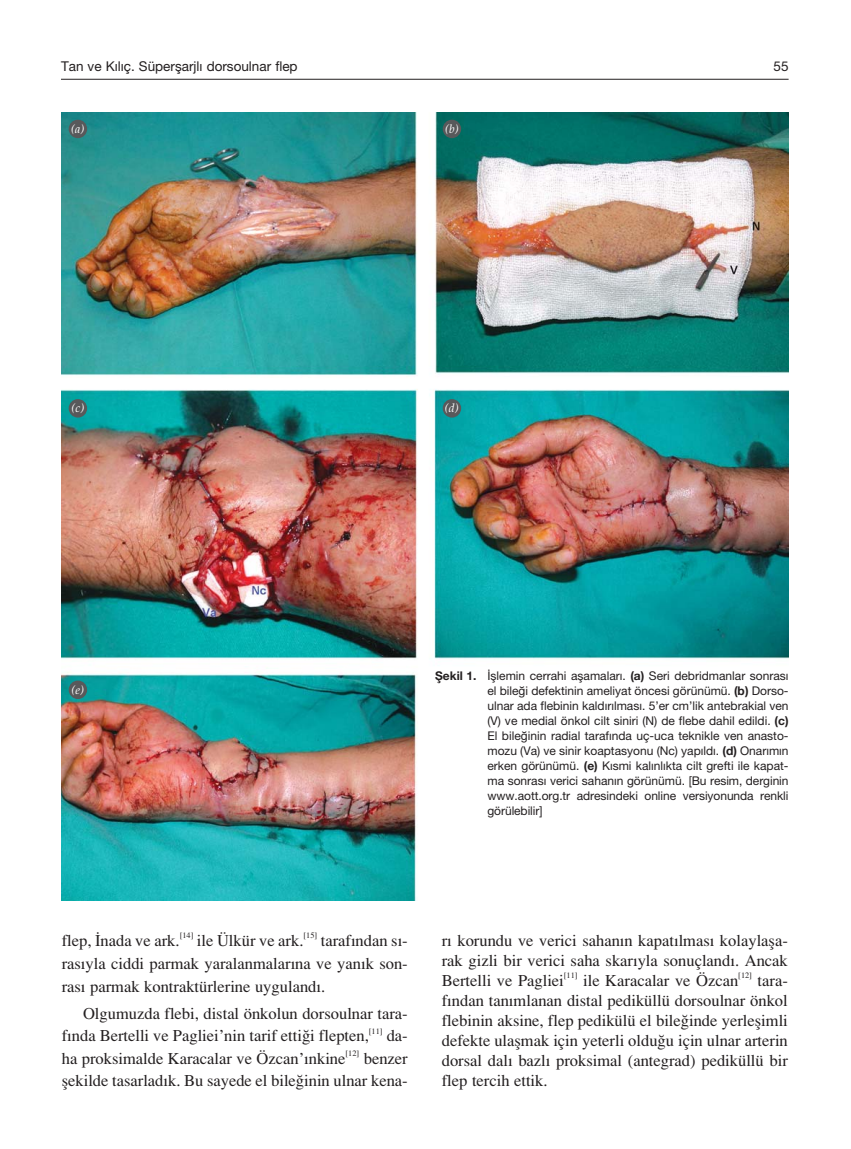
<style>
.page{position:relative;width:851px;height:1149px;background:#fff}
.page>*{position:absolute;margin:0;border:0;box-sizing:border-box;transform-origin:0 0}
.t1{font:16.5px/20.1px "Times";color:#231f20;text-align:justify}
.t2{font:13.5px "Helvetica T";color:#231f20}
.t3{font:12px/15px "Helvetica T";letter-spacing:-.005em;color:#231f20;text-align:justify}
.t4{font:12px "Palatino Italic Turk";color:#fff}
.t5{font:8.25px "Times";color:#231f20}
.s1{font-family:"Helvetica T Bold"}
</style>
<div class="page">
<hr style="left:61px;top:79px;width:727px;height:1px;background:#231f20">
<img style="left:61px;top:113px;width:727px;height:787px">
<div style="left:69px;top:120px;width:18px;height:18px;background:#58595b;border-radius:50%"></div>
<div style="left:442px;top:120px;width:19px;height:18px;background:#58595b;border-radius:50%"></div>
<div style="left:69px;top:399px;width:18px;height:18px;background:#58595b;border-radius:50%"></div>
<div style="left:69px;top:680px;width:18px;height:18px;background:#58595b;border-radius:50%"></div>
<div style="left:442px;top:399px;width:19px;height:18px;background:#58595b;border-radius:50%"></div>
<p class="t2" style="left:61px;top:61px;width:238px">Tan ve K›l›ç. Süperflarjl› dorsoulnar flep</p>
<p class="t2" style="left:773px;top:61px;width:17px">55</p>
<p class="t4" style="left:71px;top:124px;width:15px">(a)</p>
<p class="t4" style="left:445px;top:124px;width:15px">(b)</p>
<p class="t4" style="left:71px;top:403px;width:14px">(c)</p>
<p class="t4" style="left:445px;top:403px;width:15px">(d)</p>
<p class="t4" style="left:72px;top:684px;width:14px">(e)</p>
<p class="t3" style="left:487px;top:669px;width:302px;text-indent:-52px"><span class="s1">fiekil 1.</span> ‹fllemin cerrahi aflamalar›. <span class="s1">(a)</span> Seri debridmanlar sonras› el bile¤i defektinin ameliyat öncesi görünümü. <span class="s1">(b)</span> Dorso&shy;ulnar ada flebinin kald›r›lmas›. 5’er cm’lik antebrakial ven (V) ve medial önkol cilt siniri (N) de flebe dahil edildi. <span class="s1">(c)<br></span>El bile¤inin radial taraf›nda uç-uca teknikle ven anasto&shy;mozu (Va) ve sinir koaptasyonu (Nc) yap›ld›. <span class="s1">(d)</span> Onar›m›n erken görünümü. <span class="s1">(e)</span> K›smi kal›nl›kta cilt grefti ile kapat&shy;ma sonras› verici sahan›n görünümü. [Bu resim, derginin www.aott.org.tr adresindeki online versiyonunda renkli görülebilir]</p>
<p class="t1" style="left:62px;top:931px;width:119px">flep, ‹nada ve ark.</p>
<p class="t5" style="left:180px;top:932px;width:15px">[14]</p>
<p class="t1" style="left:197px;top:931px;width:108px">ile Ülkür ve ark.</p>
<p class="t5" style="left:303px;top:932px;width:15px">[15]</p>
<p class="t1" style="left:62px;top:930px;width:347px;line-height:23px;text-indent:259px">taraf›ndan s›- ras›yla ciddi parmak yaralanmalar›na ve yan›k son&shy;ras› parmak kontraktürlerine uyguland›.</p>
<p class="t1" style="left:62px;top:1003px;width:347px;line-height:22.6px;text-indent:21px">Olgumuzda flebi, distal önkolun dorsoulnar tara&shy;f›nda Bertelli ve Pagliei’nin tarif etti¤i flepten,</p>
<p class="t5" style="left:369px;top:1027px;width:15px">[11]</p>
<p class="t1" style="left:386px;top:1026px;width:23px">da-</p>
<p class="t1" style="left:62px;top:1049px;width:285px">ha proksimalde Karacalar ve Özcan’›nkine</p>
<p class="t5" style="left:345px;top:1050px;width:15px">[12]</p>
<p class="t1" style="left:62px;top:1048px;width:347px;line-height:22.6px;text-align:right">benzer<br>flekilde tasarlad›k. Bu sayede el bile¤inin ulnar kena-</p>
<p class="t1" style="left:442px;top:931px;width:347px">r› korundu ve verici sahan›n kapat›lmas› kolaylafla&shy;rak gizli bir verici saha skar›yla sonuçland›. Ancak Bertelli ve Pagliei</p>
<p class="t5" style="left:564px;top:972px;width:15px">[11]</p>
<p class="t1" style="left:583px;top:971px;width:156px">ile Karacalar ve Özcan</p>
<p class="t5" style="left:738px;top:972px;width:15px">[12]</p>
<p class="t1" style="left:442px;top:971px;width:347px;text-indent:316px">tara&shy;f›ndan tan›mlanan distal pediküllü dorsoulnar önkol flebinin aksine, flep pedikülü el bile¤inde yerleflimli defekte ulaflmak için yeterli oldu¤u için ulnar arterin dorsal dal› bazl› proksimal (antegrad) pediküllü bir flep tercih ettik.</p>
</div>
